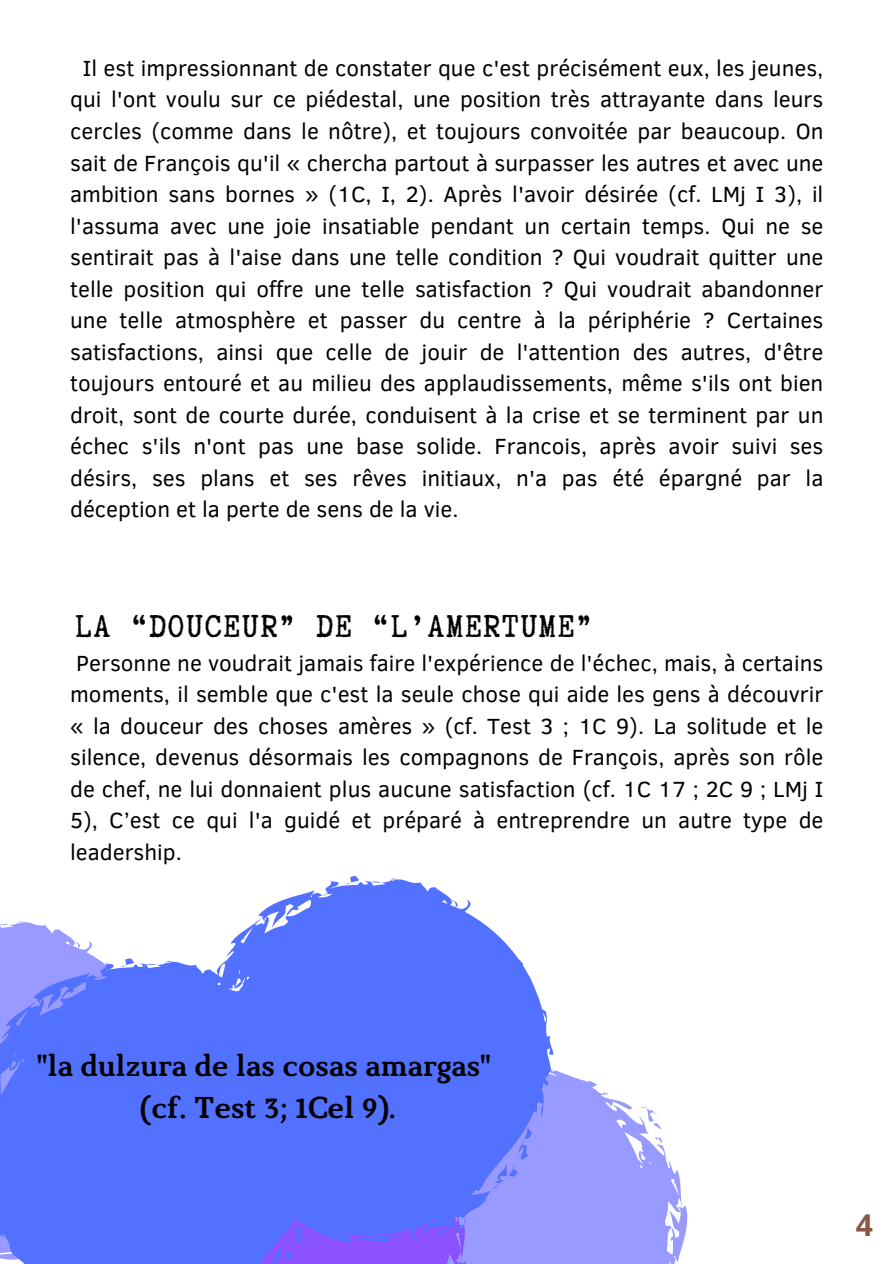
<style>
.page{position:relative;width:894px;height:1264px;background:#fff}
.page>*{position:absolute;margin:0;border:0;box-sizing:border-box;transform-origin:0 0}
.t1{font:37.5px "Truetypewriter Polygl OTT";letter-spacing:.05em;color:#000}
.t2{font:700 30px/41.7px "Marta";color:#000;text-align:center}
.t3{font:700 30px "Open Sans";color:#875848}
.t4{font:22.5px/31.5px "Clear Sans";color:#000;text-align:justify}
</style>
<div class="page">
<svg style="left:528px;top:1052px;width:160px;height:211px;fill:#989aff"></svg>
<svg style="left:328px;top:1242px;width:200px;height:21px;background:#906aff"></svg>
<svg style="left:0;top:922px;width:101px;height:39px;fill:#989aff"></svg>
<svg style="left:125px;top:958px;width:8px;height:3px"></svg>
<svg style="left:0;top:961px;width:328px;height:302px;background:#5974ff"></svg>
<svg style="left:350px;top:876px;width:8px;height:3px"></svg>
<svg style="left:190px;top:972px;width:8px;height:38px"></svg>
<svg style="left:198px;top:879px;width:355px;height:363px;background:#6a83ff"></svg>
<p class="t4" style="left:70px;top:51px;width:754px;text-indent:13px">Il est impressionnant de constater que c'est précisément eux, les jeunes, qui l'ont voulu sur ce piédestal, une position très attrayante dans leurs cercles (comme dans le nôtre), et toujours convoitée par beaucoup. On sait de François qu'il « chercha partout à surpasser les autres et avec une ambition sans bornes » (1C, I, 2). Après l'avoir désirée (cf. LMj I 3), il l'assuma avec une joie insatiable pendant un certain temps. Qui ne se sentirait pas à l'aise dans une telle condition ? Qui voudrait quitter une telle position qui offre une telle satisfaction ? Qui voudrait abandonner une telle atmosphère et passer du centre à la périphérie ? Certaines satisfactions, ainsi que celle de jouir de l'attention des autres, d'être toujours entouré et au milieu des applaudissements, même s'ils ont bien droit, sont de courte durée, conduisent à la crise et se terminent par un échec s'ils n'ont pas une base solide. Francois, après avoir suivi ses désirs, ses plans et ses rêves initiaux, n'a pas été épargné par la déception et la perte de sens de la vie.</p>
<h1 class="t1" style="left:75px;top:606px;width:519px">LA “DOUCEUR” DE “L’AMERTUME”</h1>
<p class="t4" style="left:70px;top:646px;width:754px">Personne ne voudrait jamais faire l'expérience de l'échec, mais, à certains moments, il semble que c'est la seule chose qui aide les gens à découvrir « la douceur des choses amères » (cf. Test 3 ; 1C 9). La solitude et le silence, devenus désormais les compagnons de François, après son rôle de chef, ne lui donnaient plus aucune satisfaction (cf. 1C 17 ; 2C 9 ; LMj I 5), C’est ce qui l'a guidé et préparé à entreprendre un autre type de leadership.</p>
<p class="t2" style="left:37px;top:1047px;width:455px">"la dulzura de las cosas amargas" (cf. Test 3; 1Cel 9).</p>
<p class="t3" style="left:855px;top:1204px;width:19px">4</p>
</div>
